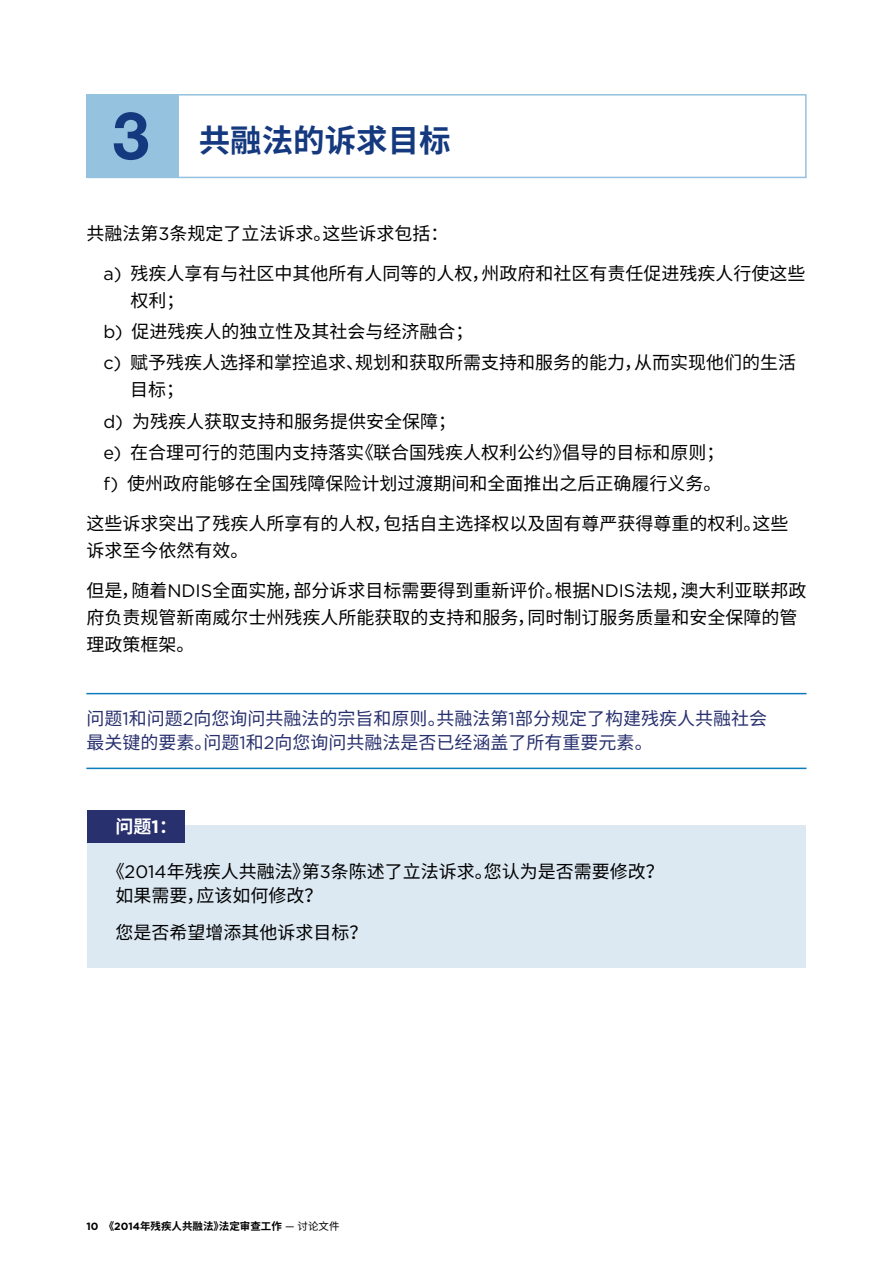
<style>
.page{position:relative;width:893px;height:1263px;background:#fff}
.page>*{position:absolute;margin:0;border:0;box-sizing:border-box;transform-origin:0 0}
.t1{font:700 31.5px "Noto Sans CJ Ksc";color:#15397f}
.t2{font:18px/27px "Noto Sans CJ Ksc";color:#000}
.t3{font:18px/24px "Noto Sans CJ Ksc";color:#28306e}
.t4{font:700 18px "Noto Sans CJ Ksc";color:#fff}
.t5{font:700 10.5px "Noto Sans CJ Ksc";color:#000}
.s1{font-family:"Helvetica Neue";font-size:66px}
.s2{font-family:"Gotham HTF"}
.s3{font-family:"Gotham HTF";font-weight:400}
.s4{font-weight:400}
</style>
<div class="page">
<hr style="left:86px;top:768px;width:720px;height:1px;background:#0d7cba">
<hr style="left:86px;top:693px;width:720px;height:1px;background:#0d7cba">
<div style="left:86px;top:94px;width:721px;height:84px;border:2px solid #95c2de"></div>
<div style="left:86px;top:94px;width:92px;height:84px;background:#95c2de"></div>
<div style="left:87px;top:825px;width:719px;height:142px;background:#dce8f2"></div>
<div style="left:87px;top:811px;width:98px;height:32px;background:#28306e"></div>
<p class="t1" style="left:113px;top:123px;width:340px"><span class="s1">3</span> 共融法的诉求目标</p>
<p class="t2" style="left:86px;top:220px;width:364px">共融法第<span class="s2">3</span>条规定了立法诉求。这些诉求包括：</p>
<p class="t2" style="left:131px;top:260px;width:677px;text-indent:-27px"><span class="s2">a)</span> 残疾人享有与社区中其他所有人同等的人权，州政府和社区有责任促进残疾人行使这些权利；</p>
<p class="t2" style="left:103px;top:316px;width:694px;line-height:31.2px"><span class="s2">b)</span> 促进残疾人的独立性及其社会与经济融合；<br><span class="s2">c)</span> 赋予残疾人选择和掌控追求、规划和获取所需支持和服务的能力，从而实现他们的生活</p>
<p class="t2" style="left:103px;top:374px;width:622px;line-height:31.2px;text-indent:27px">目标；<br><span class="s2">d)</span> 为残疾人获取支持和服务提供安全保障；<br><span class="s2">e)</span> 在合理可行的范围内支持落实《联合国残疾人权利公约》倡导的目标和原则；<span class="s2">f)</span> 使州政府能够在全国残障保险计划过渡期间和全面推出之后正确履行义务。</p>
<p class="t2" style="left:86px;top:510px;width:703px">这些诉求突出了残疾人所享有的人权，包括自主选择权以及固有尊严获得尊重的权利。这些诉求至今依然有效。</p>
<p class="t2" style="left:86px;top:577px;width:722px">但是，随着<span class="s2">NDIS</span>全面实施，部分诉求目标需要得到重新评价。根据<span class="s2">NDIS</span>法规，澳大利亚联邦政府负责规管新南威尔士州残疾人所能获取的支持和服务，同时制订服务质量和安全保障的管理政策框架。</p>
<p class="t3" style="left:86px;top:707px;width:682px">问题<span class="s2">1</span>和问题<span class="s2">2</span>向您询问共融法的宗旨和原则。共融法第<span class="s2">1</span>部分规定了构建残疾人共融社会最关键的要素。问题<span class="s2">1</span>和<span class="s2">2</span>向您询问共融法是否已经涵盖了所有重要元素。</p>
<p class="t4" style="left:116px;top:816px;width:63px">问题<span class="s2">1</span>：</p>
<p class="t2" style="left:116px;top:860px;width:550px;line-height:24px;text-indent:-9px">《<span class="s2">2014</span>年残疾人共融法》第<span class="s2">3</span>条陈述了立法诉求。您认为是否需要修改？如果需要，应该如何修改？</p>
<p class="t2" style="left:116px;top:919px;width:254px">您是否希望增添其他诉求目标？</p>
<p class="t5" style="left:86px;top:1220px;width:255px"><span class="s2">10</span> 《<span class="s2">2014</span>年残疾人共融法》法定审查工作 <span class="s3">—</span> <span class="s4">讨论文件</span></p>
</div>
